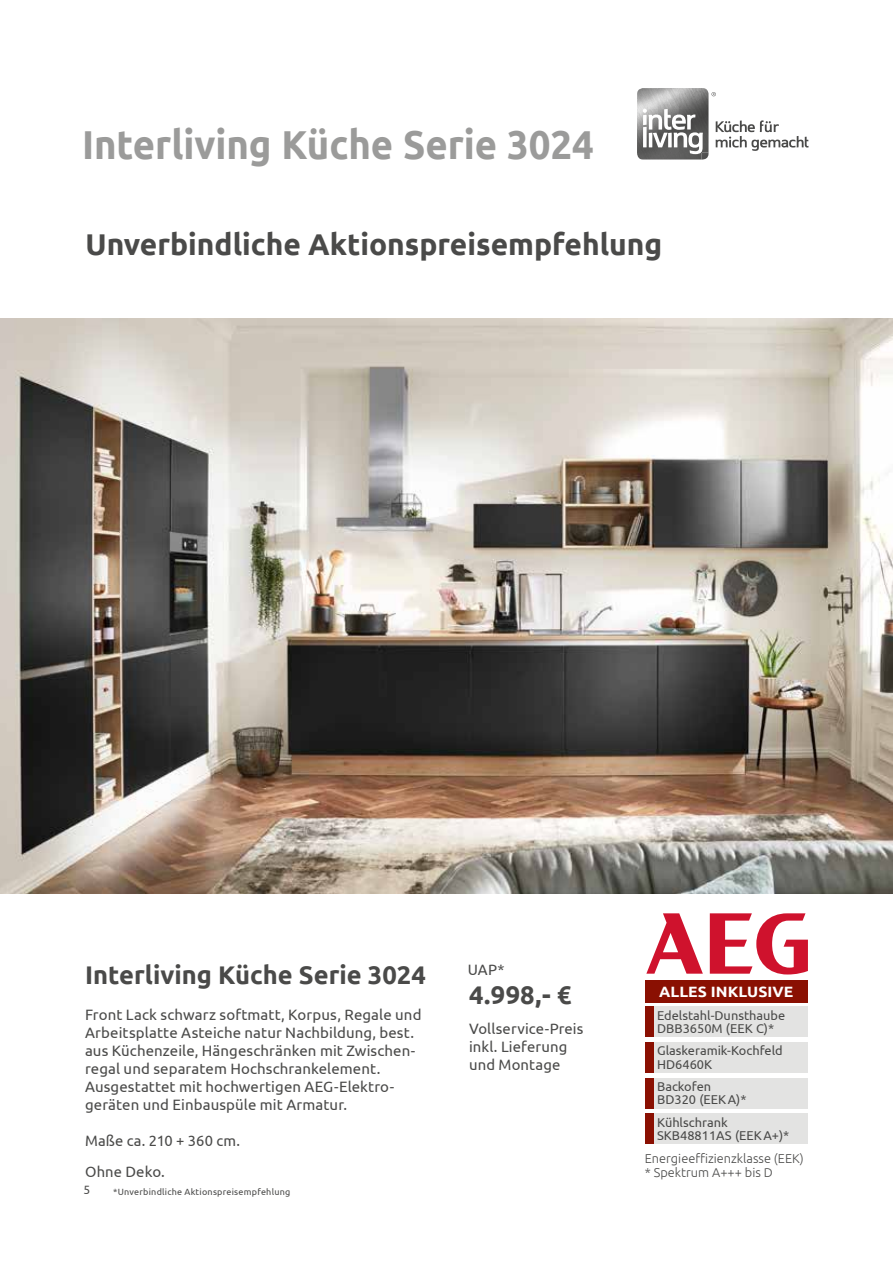
<style>
.page{position:relative;width:893px;height:1263px;background:#fff}
.page>*{position:absolute;margin:0;border:0;box-sizing:border-box;transform-origin:0 0}
.t1{font:700 40.35px "Ubuntu";letter-spacing:-.005em;color:#9b9b9a;scale:.95 1}
.t2{font:700 30px "Ubuntu";color:#4a4a49}
.t3{font:700 25.5px "Ubuntu";color:#4a4a49}
.t4{font:15px/18px "Ubuntu";letter-spacing:.005em;color:#4a4a49}
.t5{font:700 14.85px "Ubuntu";color:#fff;scale:1.05 1}
.t6{font:12.75px/13.2px "Ubuntu";color:#4a4a49}
.t7{font:300 12.75px/13.8px "Ubuntu";color:#4a4a49}
.t8{font:12px "Ubuntu";color:#4a4a49}
.t9{font:9px "Ubuntu";letter-spacing:.025em;color:#4a4a49}
</style>
<div class="page">
<img style="left:637px;top:88px;width:64px;height:72px">
<img style="left:701px;top:88px;width:7px;height:21px">
<svg style="left:643px;top:109px;width:65px;height:51px"></svg>
<svg style="left:715px;top:120px;width:94px;height:31px"></svg>
<svg style="left:712px;top:92px;width:4px;height:4px"></svg>
<img style="left:0;top:319px;width:893px;height:574px">
<svg style="left:646px;top:913px;width:57px;height:61px"></svg>
<svg style="left:710px;top:913px;width:98px;height:61px"></svg>
<div style="left:645px;top:980px;width:163px;height:23px;background:#8a1002"></div>
<div style="left:652px;top:1042px;width:156px;height:31px;background:#e3e3e2"></div>
<div style="left:645px;top:1042px;width:8px;height:31px;background:#8a1002"></div>
<div style="left:652px;top:1078px;width:156px;height:31px;background:#e3e3e2"></div>
<div style="left:645px;top:1078px;width:8px;height:31px;background:#8a1002"></div>
<div style="left:652px;top:1113px;width:156px;height:31px;background:#e3e3e2"></div>
<div style="left:645px;top:1113px;width:8px;height:31px;background:#8a1002"></div>
<div style="left:652px;top:1006px;width:156px;height:31px;background:#e3e3e2"></div>
<div style="left:645px;top:1006px;width:8px;height:31px;background:#8a1002"></div>
<h1 class="t1" style="left:82px;top:121px;width:540px">Interliving Küche Serie 3024</h1>
<h2 class="t2" style="left:85px;top:226px;width:578px">Unverbindliche Aktionspreisempfehlung</h2>
<h3 class="t3" style="left:85px;top:959px;width:342px">Interliving Küche Serie 3024</h3>
<p class="t4" style="left:85px;top:1005px;width:338px">Front Lack schwarz softmatt, Korpus, Regale und Arbeitsplatte Asteiche natur Nachbildung, best. aus Küchenzeile, Hängeschränken mit Zwischen&shy;regal und separatem Hochschrankelement.<br>Ausgestattet mit hochwertigen AEG-Elektro&shy;geräten und Einbauspüle mit Armatur.</p>
<p class="t4" style="left:85px;top:1124px;width:156px;line-height:31.5px">Maße ca. 210 + 360 cm.<br>Ohne Deko.</p>
<p class="t8" style="left:83px;top:1183px;width:8px">5</p>
<p class="t9" style="left:113px;top:1186px;width:179px">*Unverbindliche Aktionspreisempfehlung</p>
<p class="t4" style="left:468px;top:960px;width:38px">UAP*</p>
<h3 class="t3" style="left:469px;top:979px;width:104px">4.998,- €</h3>
<p class="t4" style="left:469px;top:1019px;width:116px">Vollservice-Preis inkl. Lieferung und Montage</p>
<p class="t5" style="left:659px;top:982px;width:129px">ALLES INKLUSIVE</p>
<p class="t6" style="left:657px;top:1008px;width:130px">Edelstahl-Dunsthaube<br>DBB3650M (EEK C)*</p>
<p class="t6" style="left:657px;top:1044px;width:127px">Glaskeramik-Kochfeld<br>HD6460K</p>
<p class="t6" style="left:657px;top:1079px;width:91px">Backofen<br>BD320 (EEKA)*</p>
<p class="t6" style="left:657px;top:1115px;width:134px">Kühlschrank<br>SKB48811AS (EEKA+)*</p>
<p class="t7" style="left:645px;top:1151px;width:160px">Energieeffizienzklasse (EEK) * Spektrum A+++ bis D</p>
</div>
